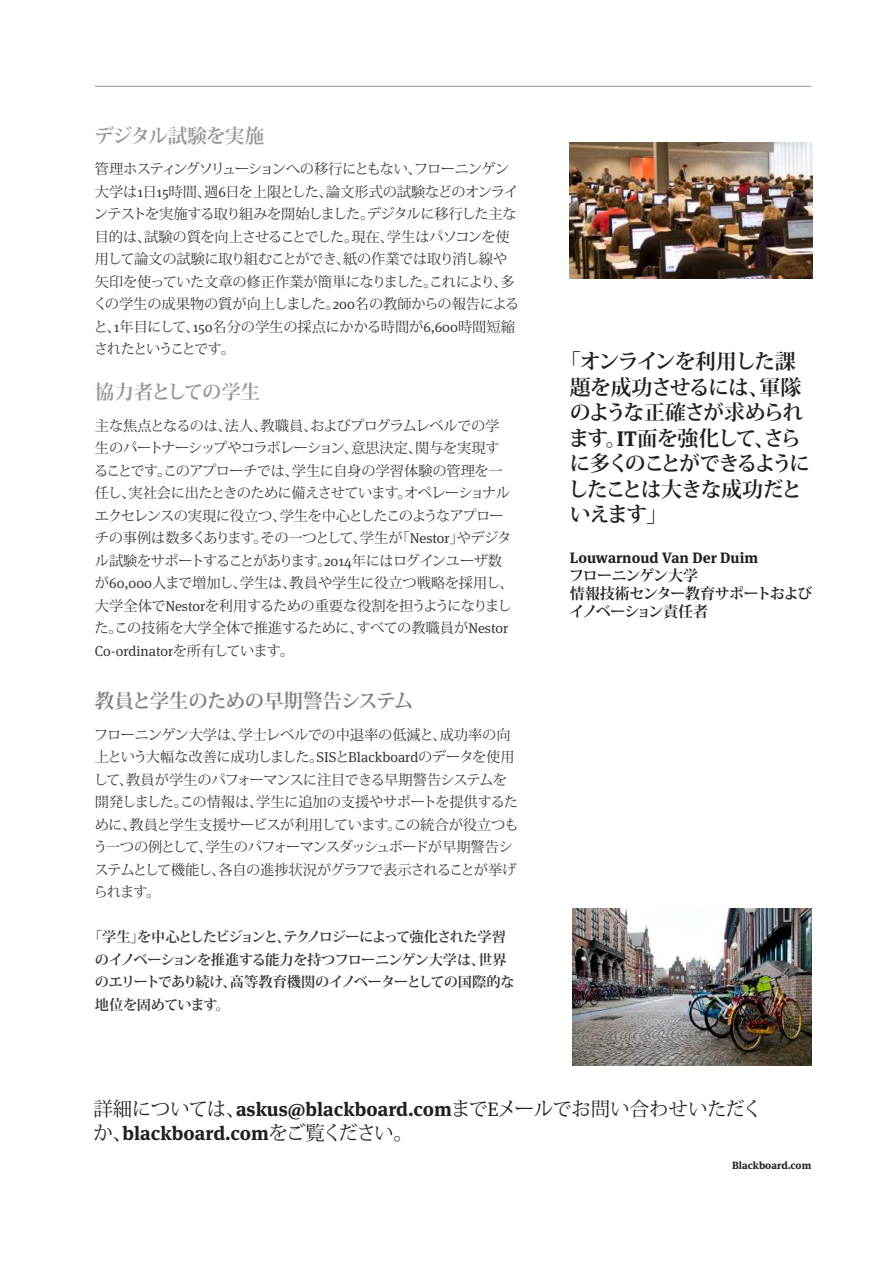
<style>
.page{position:relative;width:893px;height:1263px;background:#fff}
.page>*{position:absolute;margin:0;border:0;box-sizing:border-box;transform-origin:0 0}
.t1{font:700 21px/25.5px "Koz Min Pr 6 N";letter-spacing:-.09em;color:#241f1f}
.t2{font:19.5px "Koz Min Pr 6 N";letter-spacing:-.025em;color:#241f1f}
.t3{font:700 19.5px "Meta Serif OT";color:#241f1f}
.t4{font:700 19.5px "Koz Min Pr 6 N";letter-spacing:-.03em;color:#969698}
.t5{font:700 19.5px "Koz Min Pr 6 N";letter-spacing:-.035em;color:#808080}
.t6{font:700 15px/18px "Koz Min Pr 6 N";letter-spacing:-.05em;color:#241f1f}
.t7{font:700 15px "Meta Serif OT";color:#241f1f}
.t8{font:14.25px/22.5px "Koz Min Pr 6 N";letter-spacing:-.04em;color:#393535}
.t9{font:700 14.25px/22.5px "Koz Min Pr 6 N";letter-spacing:-.06em;color:#393535}
.t10{font:14.25px "Meta Serif OT";color:#393535}
.t11{font:700 10.5px "Meta Serif OT";color:#241f1f}
.s1{font-family:"Meta Serif OT"}
.s2{font-family:"Koz Min Pr 6 N"}
.s3{font-family:"Meta Serif OT";font-weight:700}
.s4{font-family:"Koz Min Pr 6 N";font-weight:400}
</style>
<div class="page">
<hr style="left:95px;top:86px;width:716px;height:1px;background:#969698">
<img style="left:570px;top:142px;width:242px;height:136px">
<img style="left:573px;top:908px;width:239px;height:157px">
<h2 class="t4" style="left:94px;top:125px;width:171px">デジタル試験を実施</h2>
<p class="t8" style="left:93px;top:158px;width:428px">管理ホスティングソリューションへの移行にともない、フローニンゲン大学は<span class="s1">1</span>日<span class="s1">15</span>時間、週<span class="s1">6</span>日を上限とした、論文形式の試験などのオンラインテストを実施する取り組みを開始しました。デジタルに移行した主な目的は、試験の質を向上させることでした。現在、学生はパソコンを使用して論文の試験に取り組むことができ、紙の作業では取り消し線や矢印を使っていた文章の修正作業が簡単になりました。これにより、多くの学生の成果物の質が向上しました。<span class="s1">200</span>名の教師からの報告によると、<span class="s1">1</span>年目にして、<span class="s1">150</span>名分の学生の採点にかかる時間が<span class="s1">6,600</span>時間短縮されたということです。</p>
<h2 class="t4" style="left:95px;top:381px;width:167px">協力者としての学生</h2>
<p class="t8" style="left:94px;top:415px;width:421px">主な焦点となるのは、法人、教職員、およびプログラムレベルでの学生のパートナーシップやコラボレーション、意思決定、関与を実現することです。このアプローチでは、学生に自身の学習体験の管理を一任し、実社会に出たときのために備えさせています。オペレーショナルエクセレンスの実現に役立つ、学生を中心としたこのようなアプローチの事例は数多くあります。その一つとして、学生が「<span class="s1">Nestor</span>」やデジタル試験をサポートすることがあります。<span class="s1">2014</span>年にはログインユーザ数が<span class="s1">60,000</span>人まで増加し、学生は、教員や学生に役立つ戦略を採用し、大学全体で<span class="s1">Nestor</span>を利用するための重要な役割を担うようになりました。この技術を大学全体で推進するために、すべての教職員が<span class="s1">Nestor</span></p>
<p class="t10" style="left:95px;top:642px;width:200px">Co-ordinator<span class="s2">を所有しています。</span></p>
<h2 class="t5" style="left:95px;top:690px;width:320px">教員と学生のための早期警告システム</h2>
<p class="t8" style="left:93px;top:724px;width:427px">フローニンゲン大学は、学士レベルでの中退率の低減と、成功率の向上という大幅な改善に成功しました。<span class="s1">SIS</span>と<span class="s1">Blackboard</span>のデータを使用して、教員が学生のパフォーマンスに注目できる早期警告システムを開発しました。この情報は、学生に追加の支援やサポートを提供するために、教員と学生支援サービスが利用しています。この統合が役立つもう一つの例として、学生のパフォーマンスダッシュボードが早期警告システムとして機能し、各自の進捗状況がグラフで表示されることが挙げられます。</p>
<p class="t9" style="left:95px;top:926px;width:421px;text-indent:-7px">「学生」を中心としたビジョンと、テクノロジーによって強化された学習のイノベーションを推進する能力を持つフローニンゲン大学は、世界のエリートであり続け、高等教育機関のイノベーターとしての国際的な地位を固めています。</p>
<h1 class="t1" style="left:568px;top:349px;width:244px;text-indent:-8px">「オンラインを利用した課題を成功させるには、軍隊のような正確さが求められます。<span class="s1">IT</span>面を強化して、さらに多くのことができるようにしたことは大きな成功だといえます」</h1>
<p class="t7" style="left:570px;top:548px;width:190px">Louwarnoud Van Der Duim</p>
<p class="t6" style="left:569px;top:567px;width:245px">フローニンゲン大学<br>情報技術センター教育サポートおよびイノベーション責任者</p>
<h2 class="t2" style="left:93px;top:1097px;width:670px">詳細については、<span class="s3">askus@blackboard.com</span>まで<span class="s1">E</span>メールでお問い合わせいただく</h2>
<h2 class="t3" style="left:93px;top:1120px;width:321px"><span class="s4">か、</span>blackboard.com<span class="s4">をご覧ください。</span></h2>
<p class="t11" style="left:732px;top:1159px;width:81px">Blackboard.com</p>
</div>
